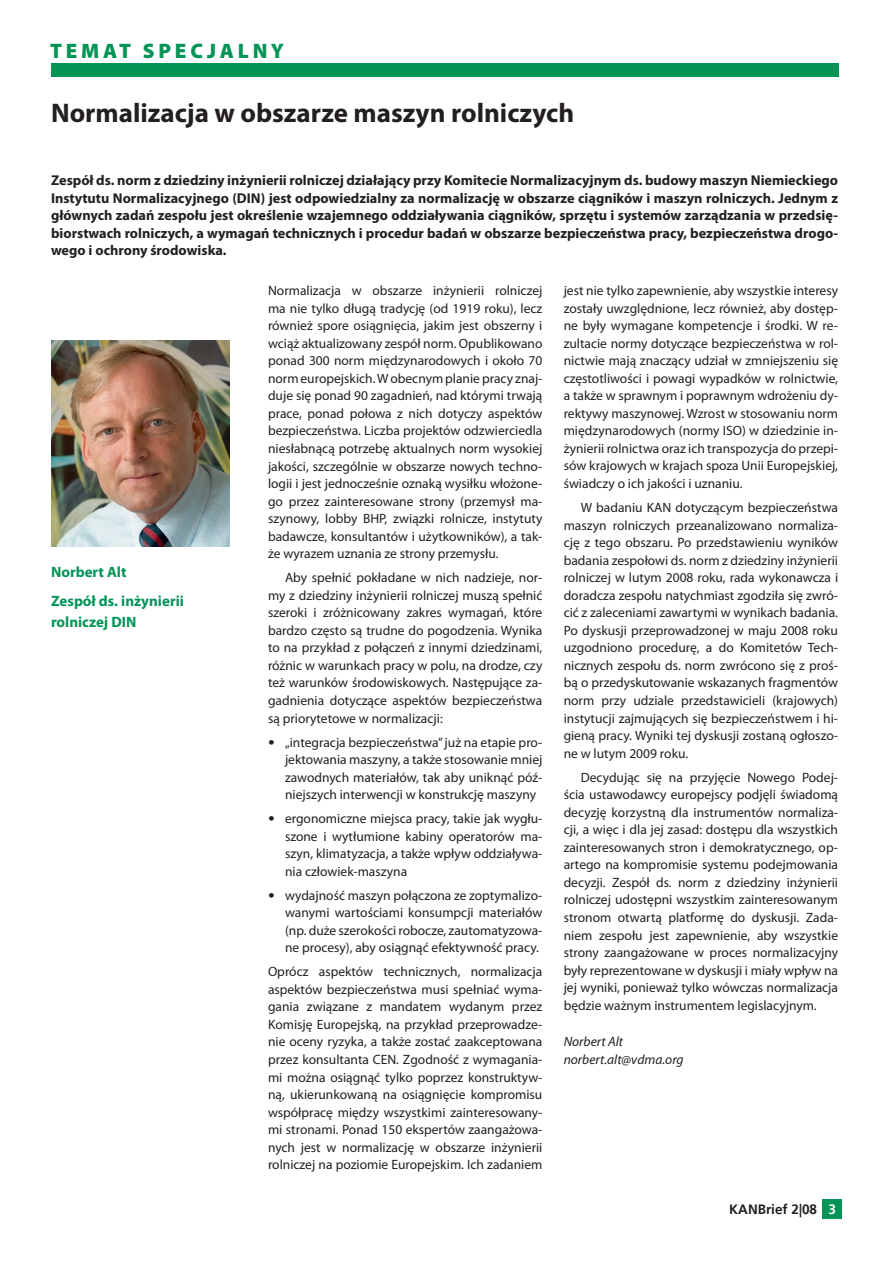
<style>
.page{position:relative;width:893px;height:1263px;background:#fff}
.page>*{position:absolute;margin:0;border:0;box-sizing:border-box;transform-origin:0 0}
.t1{font:700 27px "Myriad Pro";color:#231f20}
.t2{font:900 21px "Myriad Pro";letter-spacing:.18em;color:#039456}
.t3{font:700 15px/29.5px "Myriad Pro";color:#039456}
.t4{font:700 14.25px/17.5px "Myriad Pro";color:#231f20;text-align:justify}
.t5{font:13.5px/17.5px "Myriad Pro";color:#231f20;text-align:justify}
.t6{font:italic 13.5px/17.5px "Myriad Pro";color:#231f20}
.t7{font:700 13.5px "Frutiger 65";color:#231f20}
.s1{font-family:"Frutiger 45";font-weight:300}
.s2{color:#fff}
</style>
<div class="page">
<div style="left:51px;top:64px;width:787px;height:13px;background:#039456"></div>
<div style="left:822px;top:1199px;width:20px;height:20px;background:#039456"></div>
<img style="left:51px;top:340px;width:179px;height:207px">
<h2 class="t2" style="left:50px;top:43px;width:235px">TEMAT SPECJALNY</h2>
<h1 class="t1" style="left:51px;top:103px;width:524px">Normalizacja w obszarze maszyn rolniczych</h1>
<p class="t4" style="left:51px;top:172px;width:788px">Zespół ds. norm z dziedziny inżynierii rolniczej działający przy Komitecie Normalizacyjnym ds. budowy maszyn Niemieckiego Instytutu Normalizacyjnego (DIN) jest odpowiedzialny za normalizację w obszarze ciągników i maszyn rolniczych. Jednym z głównych zadań zespołu jest określenie wzajemnego oddziaływania ciągników, sprzętu i systemów zarządzania w przedsię&shy;biorstwach rolniczych, a wymagań technicznych i procedur badań w obszarze bezpieczeństwa pracy, bezpieczeństwa drogo&shy;wego i ochrony środowiska.</p>
<p class="t3" style="left:51px;top:558px;width:134px">Norbert Alt<br>Zespół ds. inżynierii</p>
<p class="t3" style="left:51px;top:608px;width:87px">rolniczej DIN</p>
<p class="t5" style="left:268px;top:283px;width:276px">Normalizacja w obszarze inżynierii rolniczej ma nie tylko długą tradycję (od 1919 roku), lecz również spore osiągnięcia, jakim jest obszerny i wciąż aktualizowany zespół norm. Opublikowano ponad 300 norm międzynarodowych i około 70 norm europejskich. W obecnym planie pracy znaj&shy;duje się ponad 90 zagadnień, nad którymi trwają prace, ponad połowa z nich dotyczy aspektów bezpieczeństwa. Liczba projektów odzwierciedla niesłabnącą potrzebę aktualnych norm wysokiej jakości, szczególnie w obszarze nowych techno&shy;logii i jest jednocześnie oznaką wysiłku włożone&shy;go przez zainteresowane strony (przemysł ma&shy;szynowy, lobby BHP, związki rolnicze, instytuty badawcze, konsultantów i użytkowników), a tak&shy;że wyrazem uznania ze strony przemysłu.</p>
<p class="t5" style="left:268px;top:570px;width:276px;text-indent:17px">Aby spełnić pokładane w nich nadzieje, nor&shy;my z dziedziny inżynierii rolniczej muszą spełnić szeroki i zróżnicowany zakres wymagań, które bardzo często są trudne do pogodzenia. Wynika to na przykład z połączeń z innymi dziedzinami, różnic w warunkach pracy w polu, na drodze, czy też warunków środowiskowych. Następujące za&shy;gadnienia dotyczące aspektów bezpieczeństwa są priorytetowe w normalizacji:</p>
<p class="t5" style="left:285px;top:734px;width:259px;text-indent:-17px"><span class="s1">•</span> „integracja bezpieczeństwa” już na etapie pro&shy;jektowania maszyny, a także stosowanie mniej zawodnych materiałów, tak aby uniknąć póź&shy;niejszych interwencji w konstrukcję maszyny</p>
<p class="t5" style="left:285px;top:811px;width:259px;text-indent:-17px"><span class="s1">•</span> ergonomiczne miejsca pracy, takie jak wygłu&shy;szone i wytłumione kabiny operatorów ma&shy;szyn, klimatyzacja, a także wpływ oddziaływa&shy;nia człowiek-maszyna</p>
<p class="t5" style="left:285px;top:887px;width:259px;text-indent:-17px"><span class="s1">•</span> wydajność maszyn połączona ze zoptymalizo&shy;wanymi wartościami konsumpcji materiałów (np. duże szerokości robocze, zautomatyzowa&shy;ne procesy), aby osiągnąć efektywność pracy.</p>
<p class="t5" style="left:268px;top:964px;width:276px">Oprócz aspektów technicznych, normalizacja aspektów bezpieczeństwa musi spełniać wyma&shy;gania związane z mandatem wydanym przez Komisję Europejską, na przykład przeprowadze&shy;nie oceny ryzyka, a także zostać zaakceptowana przez konsultanta CEN. Zgodność z wymagania&shy;mi można osiągnąć tylko poprzez konstruktyw&shy;ną, ukierunkowaną na osiągnięcie kompromisu współpracę między wszystkimi zainteresowany&shy;mi stronami. Ponad 150 ekspertów zaangażowa&shy;nych jest w normalizację w obszarze inżynierii rolniczej na poziomie Europejskim. Ich zadaniem</p>
<p class="t5" style="left:563px;top:283px;width:276px">jest nie tylko zapewnienie, aby wszystkie interesy zostały uwzględnione, lecz również, aby dostęp&shy;ne były wymagane kompetencje i środki. W re&shy;zultacie normy dotyczące bezpieczeństwa w rol&shy;nictwie mają znaczący udział w zmniejszeniu się częstotliwości i powagi wypadków w rolnictwie, a także w sprawnym i poprawnym wdrożeniu dy&shy;rektywy maszynowej. Wzrost w stosowaniu norm międzynarodowych (normy ISO) w dziedzinie in&shy;żynierii rolnictwa oraz ich transpozycja do przepi&shy;sów krajowych w krajach spoza Unii Europejskiej, świadczy o ich jakości i uznaniu.</p>
<p class="t5" style="left:563px;top:500px;width:276px;text-indent:17px">W badaniu KAN dotyczącym bezpieczeństwa maszyn rolniczych przeanalizowano normaliza&shy;cję z tego obszaru. Po przedstawieniu wyników badania zespołowi ds. norm z dziedziny inżynierii rolniczej w lutym 2008 roku, rada wykonawcza i doradcza zespołu natychmiast zgodziła się zwró&shy;cić z zaleceniami zawartymi w wynikach badania.<br>Po dyskusji przeprowadzonej w maju 2008 roku uzgodniono procedurę, a do Komitetów Tech&shy;nicznych zespołu ds. norm zwrócono się z proś&shy;bą o przedyskutowanie wskazanych fragmentów norm przy udziale przedstawicieli (krajowych) instytucji zajmujących się bezpieczeństwem i hi&shy;gieną pracy. Wyniki tej dyskusji zostaną ogłoszo&shy;ne w lutym 2009 roku.</p>
<p class="t5" style="left:563px;top:769px;width:276px;text-indent:17px">Decydując się na przyjęcie Nowego Podej&shy;ścia ustawodawcy europejscy podjęli świadomą decyzję korzystną dla instrumentów normaliza&shy;cji, a więc i dla jej zasad: dostępu dla wszystkich zainteresowanych stron i demokratycznego, op&shy;artego na kompromisie systemu podejmowania decyzji. Zespół ds. norm z dziedziny inżynierii rolniczej udostępni wszystkim zainteresowanym stronom otwartą platformę do dyskusji. Zada&shy;niem zespołu jest zapewnienie, aby wszystkie strony zaangażowane w proces normalizacyjny były reprezentowane w dyskusji i miały wpływ na jej wyniki, ponieważ tylko wówczas normalizacja będzie ważnym instrumentem legislacyjnym.</p>
<p class="t6" style="left:563px;top:1034px;width:121px">Norbert Alt norbert.alt@vdma.org</p>
<p class="t7" style="left:729px;top:1204px;width:108px">KANBrief 2|08 <span class="s2">3</span></p>
</div>
